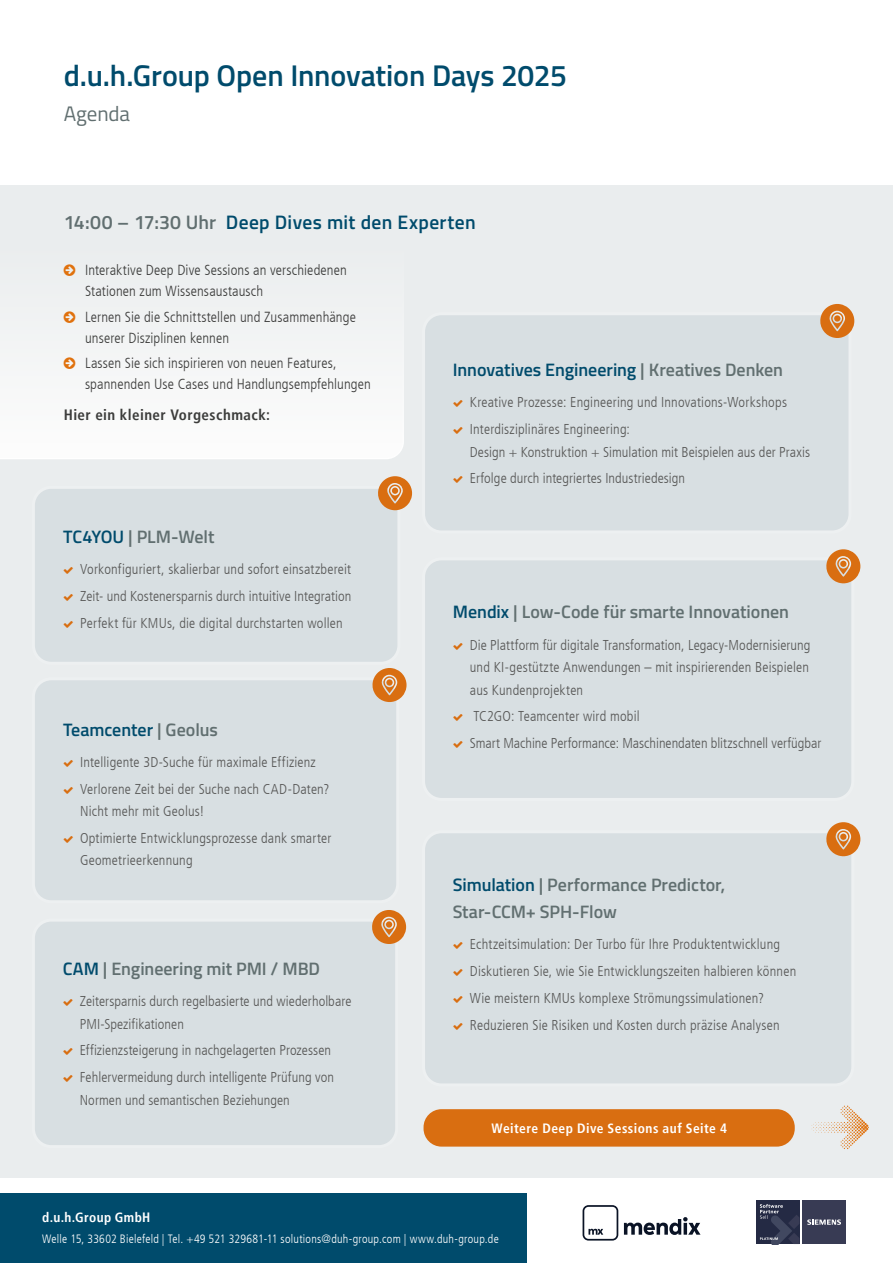
<style>
.page{position:relative;width:893px;height:1263px;background:#fff}
.page>*{position:absolute;margin:0;border:0;box-sizing:border-box;transform-origin:0 0}
.t1{font:600 30px "Titillium";letter-spacing:-.005em;color:#004b6c}
.t2{font:21px "Titillium";letter-spacing:-.005em;color:#616f70}
.t3{font:600 19.5px "Titillium Web";letter-spacing:.02em;color:#004b6c}
.t4{font:600 18px/27px "Titillium Web";letter-spacing:-.005em;color:#616f70}
.t5{font:600 18px "Titillium Web";color:#004b6c}
.t6{font:700 condensed 15px "Frutiger";letter-spacing:.03em;color:#3c3c3b}
.t7{font:300 condensed 14.55px/21px "Frutiger";letter-spacing:.01em;color:#3c3c3b}
.t8{font:300 condensed 14.25px/26.7px "Frutiger";letter-spacing:.01em;color:#575756}
.t9{font:700 condensed 13.5px "Frutiger";letter-spacing:.03em;color:#fff}
.t10{font:300 condensed 12px "Frutiger";letter-spacing:.02em;color:#fff}
.s1{color:#616f70}
.s2{color:#004b6c}
</style>
<div class="page">
<div style="left:0;top:185px;width:893px;height:992px;background:#eaedee"></div>
<div style="left:0;top:355px;width:404px;height:104px;background:#f8f9f9"></div>
<div style="left:0;top:1193px;width:527px;height:70px;background:#004b6c"></div>
<svg style="left:624px;top:1217px;width:76px;height:18px"></svg>
<svg style="left:583px;top:1205px;width:35px;height:35px"></svg>
<div style="left:802px;top:1200px;width:44px;height:44px;background:#383b54"></div>
<div style="left:756px;top:1200px;width:43px;height:44px;background:#242a44"></div>
<svg style="left:807px;top:1219px;width:34px;height:6px"></svg>
<svg style="left:760px;top:1204px;width:39px;height:40px"></svg>
<div style="left:424px;top:1109px;width:371px;height:37px;background:#d96e11;border-radius:18px"></div>
<div style="left:424px;top:314px;width:426px;height:218px;background:#d8dfe2;border-radius:18px"></div>
<div style="left:422px;top:312px;width:429px;height:221px;border:3px solid #fff;border-radius:18px"></div>
<svg style="left:820px;top:304px;width:34px;height:34px"></svg>
<div style="left:834px;top:315px;width:6px;height:7px;background:#d96e11;border-radius:50%"></div>
<div style="left:33px;top:679px;width:365px;height:223px;background:#d8dfe2;border-radius:18px"></div>
<div style="left:32px;top:677px;width:367px;height:226px;border:3px solid #fff;border-radius:18px"></div>
<svg style="left:372px;top:668px;width:34px;height:34px"></svg>
<svg style="left:386px;top:679px;width:7px;height:7px"></svg>
<div style="left:33px;top:487px;width:366px;height:176px;background:#d8dfe2;border-radius:18px"></div>
<div style="left:32px;top:486px;width:368px;height:179px;border:3px solid #fff;border-radius:18px"></div>
<svg style="left:377px;top:476px;width:35px;height:34px"></svg>
<div style="left:424px;top:559px;width:429px;height:240px;background:#d8dfe2;border-radius:18px"></div>
<div style="left:422px;top:557px;width:432px;height:244px;border:3px solid #fff;border-radius:18px"></div>
<svg style="left:826px;top:549px;width:34px;height:34px"></svg>
<div style="left:424px;top:832px;width:429px;height:253px;background:#d8dfe2;border-radius:18px"></div>
<div style="left:422px;top:830px;width:432px;height:256px;border:3px solid #fff;border-radius:18px"></div>
<svg style="left:826px;top:822px;width:34px;height:34px"></svg>
<div style="left:840px;top:833px;width:6px;height:7px;background:#d96e11;border-radius:50%"></div>
<div style="left:33px;top:920px;width:364px;height:226px;background:#d8dfe2;border-radius:18px"></div>
<div style="left:32px;top:918px;width:366px;height:230px;border:3px solid #fff;border-radius:18px"></div>
<svg style="left:372px;top:910px;width:34px;height:34px"></svg>
<svg style="left:813px;top:1105px;width:56px;height:44px"></svg>
<svg style="left:64px;top:357px;width:11px;height:12px"></svg>
<h1 class="t1" style="left:64px;top:53px;width:505px">d.u.h.Group Open Innovation Days 2025</h1>
<h2 class="t2" style="left:64px;top:98px;width:68px">Agenda</h2>
<h3 class="t3" style="left:64px;top:208px;width:413px"><span class="s1">14:00 – 17:30 Uhr</span> Deep Dives mit den Experten</h3>
<p class="t7" style="left:85px;top:260px;width:263px">Interaktive Deep Dive Sessions an verschiedenen<br>Stationen zum Wissensaustausch</p>
<p class="t7" style="left:85px;top:306px;width:272px">Lernen Sie die Schnittstellen und Zusammenhänge unserer Disziplinen kennen</p>
<p class="t7" style="left:85px;top:352px;width:287px">Lassen Sie sich inspirieren von neuen Features, spannenden Use Cases und Handlungsempfehlungen</p>
<p class="t6" style="left:64px;top:406px;width:208px">Hier ein kleiner Vorgeschmack:</p>
<p class="t5" style="left:453px;top:356px;width:332px">Innovatives Engineering <span class="s1">| Kreatives Denken</span></p>
<p class="t8" style="left:470px;top:389px;width:319px">Kreative Prozesse: Engineering und Innovations-Workshops<br>Interdisziplinäres Engineering:</p>
<p class="t8" style="left:470px;top:438px;width:342px">Design + Konstruktion + Simulation mit Beispielen aus der Praxis<br>Erfolge durch integriertes Industriedesign</p>
<p class="t4" style="left:63px;top:522px;width:153px"><span class="s2">TC4YOU</span> | PLM-Welt</p>
<p class="t8" style="left:80px;top:556px;width:273px;text-align:justify">Vorkonfiguriert, skalierbar und sofort einsatzbereit Zeit- und Kostenersparnis durch intuitive Integration Perfekt für KMUs, die digital durchstarten wollen</p>
<p class="t5" style="left:63px;top:716px;width:156px">Teamcenter <span class="s1">| Geolus</span></p>
<p class="t8" style="left:80px;top:749px;width:251px">Intelligente 3D-Suche für maximale Effizienz<br>Verlorene Zeit bei der Suche nach CAD-Daten?</p>
<p class="t8" style="left:80px;top:798px;width:253px">Nicht mehr mit Geolus!<br>Optimierte Entwicklungsprozesse dank smarter</p>
<p class="t8" style="left:80px;top:847px;width:114px">Geometrieerkennung</p>
<p class="t4" style="left:63px;top:954px;width:259px"><span class="s2">CAM</span> | Engineering mit PMI / MBD</p>
<p class="t8" style="left:80px;top:990px;width:273px;line-height:22.5px">Zeitersparnis durch regelbasierte und wiederholbare<br>PMI-Spezifikationen</p>
<p class="t8" style="left:80px;top:1037px;width:256px">Effizienzsteigerung in nachgelagerten Prozessen<br>Fehlervermeidung durch intelligente Prüfung von</p>
<p class="t8" style="left:80px;top:1086px;width:212px">Normen und semantischen Beziehungen</p>
<p class="t4" style="left:453px;top:597px;width:338px"><span class="s2">Mendix</span> | Low-Code für smarte Innovationen</p>
<p class="t8" style="left:470px;top:634px;width:342px;line-height:22.5px;text-align:justify">Die Plattform für digitale Transformation, Legacy-Modernisierung und KI-gestützte Anwendungen – mit inspirierenden Beispielen aus Kundenprojekten</p>
<p class="t8" style="left:470px;top:703px;width:353px">TC2GO: Teamcenter wird mobil<br>Smart Machine Performance: Maschinendaten blitzschnell verfügbar</p>
<p class="t4" style="left:453px;top:870px;width:274px"><span class="s2">Simulation</span> | Performance Predictor,<br>Star-CCM+ SPH-Flow</p>
<p class="t8" style="left:470px;top:931px;width:328px">Echtzeitsimulation: Der Turbo für Ihre Produktentwicklung Diskutieren Sie, wie Sie Entwicklungszeiten halbieren können Wie meistern KMUs komplexe Strömungssimulationen?<br>Reduzieren Sie Risiken und Kosten durch präzise Analysen</p>
<p class="t9" style="left:492px;top:1120px;width:237px">Weitere Deep Dive Sessions auf Seite 4</p>
<p class="t9" style="left:42px;top:1209px;width:110px">d.u.h.Group GmbH</p>
<p class="t10" style="left:42px;top:1231px;width:458px">Welle 15, 33602 Bielefeld | Tel. +49 521 329681-11 solutions@duh-group.com | www.duh-group.de</p>
</div>
